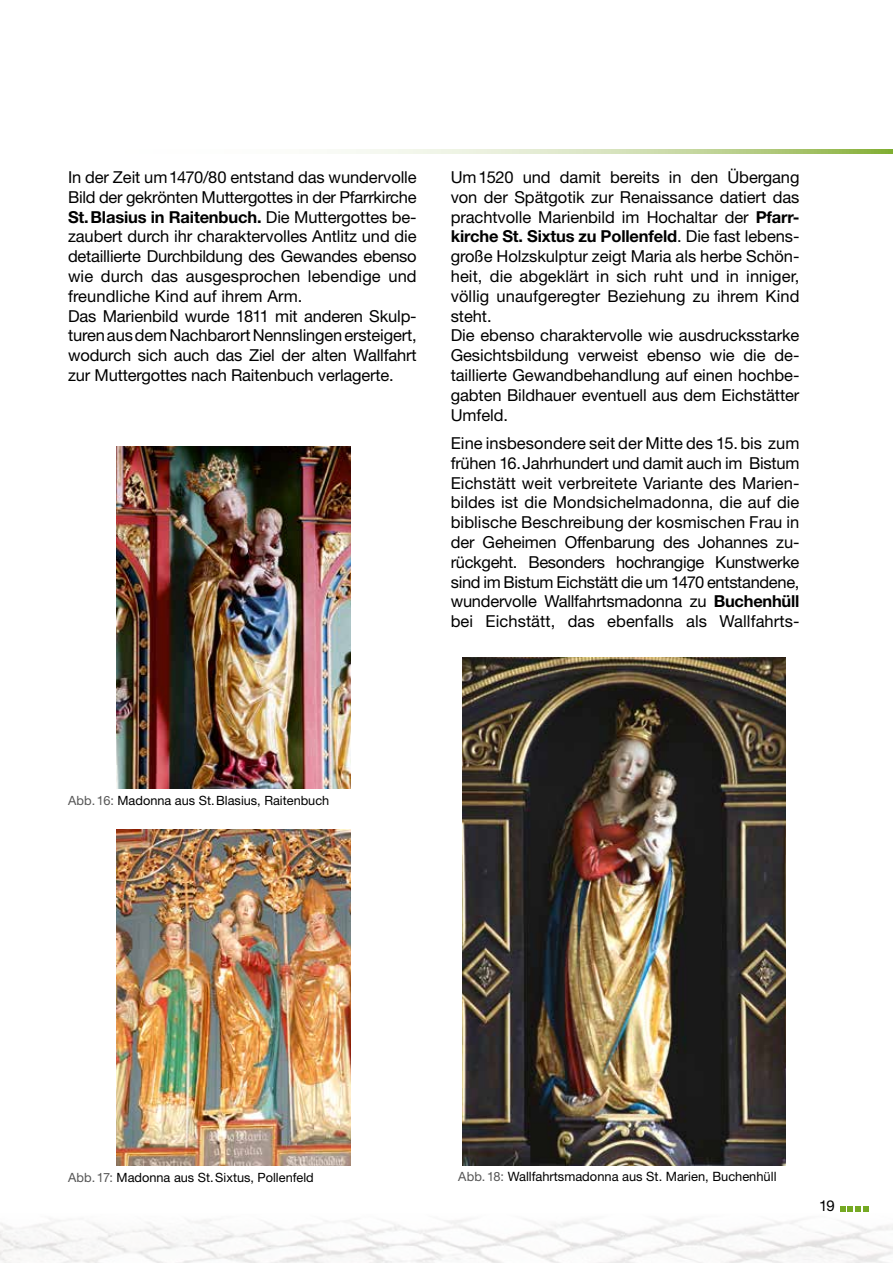
<style>
.page{position:relative;width:893px;height:1263px;background:#fff}
.page>*{position:absolute;margin:0;border:0;box-sizing:border-box;transform-origin:0 0}
.t1{font:16.5px/19.8px "Helvetica Neue LT";letter-spacing:-.005em;color:#000}
.t2{font:15px "Helvetica Neue LT";color:#000}
.t3{font:12.9px "Helvetica Neue LT";color:#000}
.t4{font:12.75px "Helvetica Neue LT";color:#000}
.s1{font-weight:700}
.s2{color:#565656}
.s3{font-size:12.75px;color:#565656}
</style>
<div class="page">
<img style="left:0;top:1211px;width:893px;height:52px">
<svg style="left:840px;top:1206px;width:29px;height:5px"></svg>
<svg style="left:338px;top:150px;width:555px;height:4px;background:#cdddae"></svg>
<img style="left:117px;top:830px;width:234px;height:336px">
<img style="left:463px;top:658px;width:322px;height:508px">
<img style="left:117px;top:446px;width:234px;height:343px">
<p class="t1" style="left:68px;top:167px;width:350px">In der Zeit um1470/80 entstand das wundervolle Bild der gekrönten Muttergottes in der Pfarrkirche <span class="s1">St.Blasius in Raitenbuch.</span> Die Muttergottes be&shy;zaubert durch ihr charaktervolles Antlitz und die detaillierte Durchbildung des Gewandes ebenso wie durch das ausgesprochen lebendige und freundliche Kind auf ihrem Arm.<br>Das Marienbild wurde 1811 mit anderen Skulp&shy;turen aus dem Nachbarort Nennslingen ersteigert, wodurch sich auch das Ziel der alten Wallfahrt zur Muttergottes nach Raitenbuch verlagerte.</p>
<p class="t1" style="left:451px;top:167px;width:350px">Um1520 und damit bereits in den Übergang von der Spätgotik zur Renaissance datiert das prachtvolle Marienbild im Hochaltar der <span class="s1">Pfarr&shy;kirche St. Sixtus zu Pollenfeld</span>. Die fast lebens&shy;große Holzskulptur zeigt Maria als herbe Schön&shy;heit, die abgeklärt in sich ruht und in inniger, völlig unaufgeregter Beziehung zu ihrem Kind steht.<br>Die ebenso charaktervolle wie ausdrucksstarke Gesichtsbildung verweist ebenso wie die de&shy;taillierte Gewandbehandlung auf einen hochbe&shy;gabten Bildhauer eventuell aus dem Eichstätter Umfeld.</p>
<p class="t1" style="left:451px;top:433px;width:350px;text-align:justify">Eine insbesondere seit der Mitte des 15.bis zum frühen 16.Jahrhundert und damit auch im Bistum Eichstätt weit verbreitete Variante des Marien&shy;bildes ist die Mondsichelmadonna, die auf die biblische Beschreibung der kosmischen Frau in der Geheimen Offenbarung des Johannes zu&shy;rückgeht. Besonders hochrangige Kunstwerke sind im Bistum Eichstätt die um 1470 entstandene, wundervolle Wallfahrtsmadonna zu <span class="s1">Buchenhüll </span>bei Eichstätt, das ebenfalls als Wallfahrts-</p>
<p class="t4" style="left:68px;top:793px;width:263px"><span class="s2">Abb.16:</span> Madonna aus St.Blasius, Raitenbuch</p>
<p class="t4" style="left:68px;top:1170px;width:247px"><span class="s2">Abb.17:</span> Madonna aus St.Sixtus, Pollenfeld</p>
<p class="t3" style="left:458px;top:1168px;width:320px"><span class="s3">Abb.18:</span> Wallfahrtsmadonna aus St. Marien, Buchenhüll</p>
<p class="t2" style="left:819px;top:1197px;width:17px">19</p>
</div>
